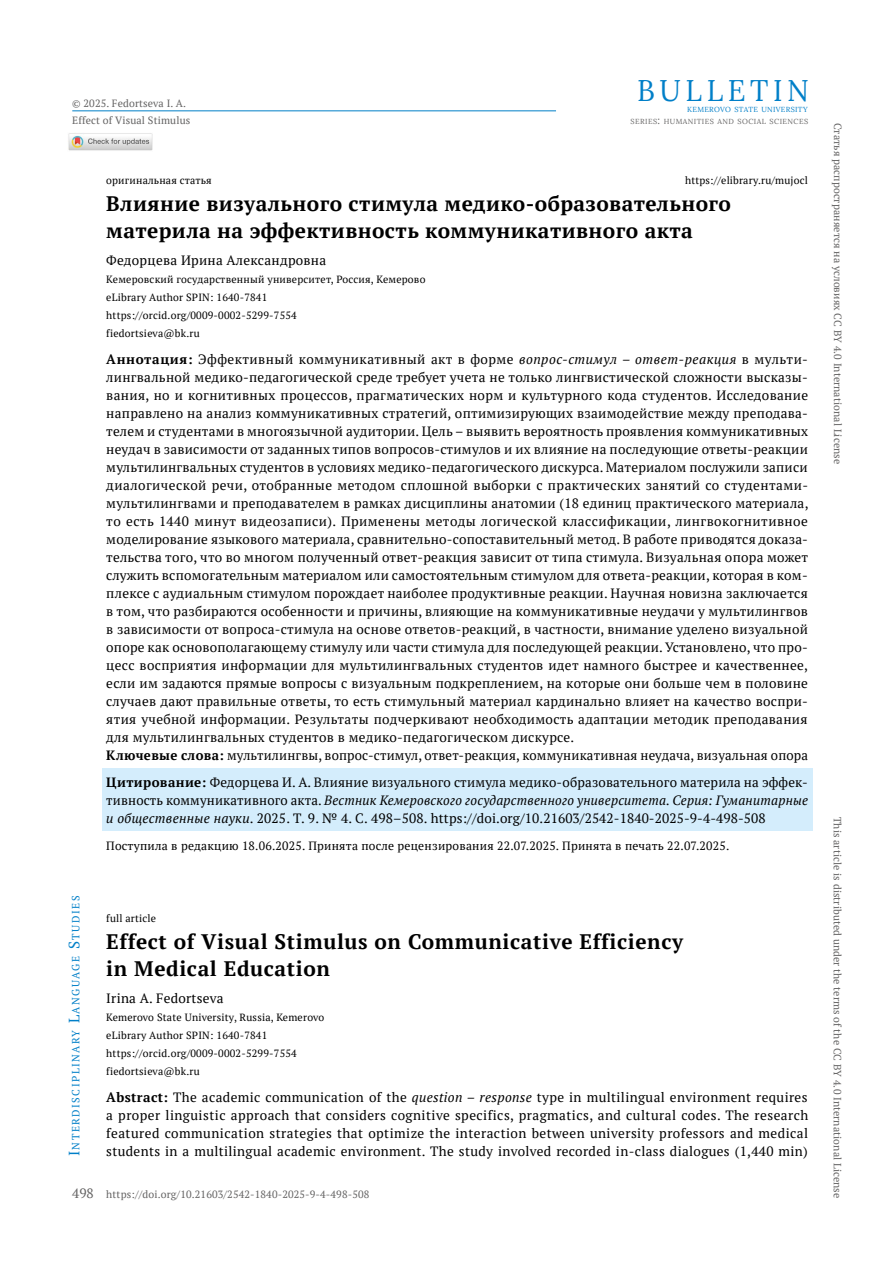
<style>
.page{position:relative;width:893px;height:1263px;background:#fff}
.page>*{position:absolute;margin:0;border:0;box-sizing:border-box;transform-origin:0 0}
.t1{font:29.85px "Lora";letter-spacing:.16em;color:#007fc8;scale:.96 1}
.t2{font:700 20.85px/27px "PT Serif";letter-spacing:.02em;color:#000}
.t3{font:13.5px/18px "PT Serif";letter-spacing:.02em;color:#000;text-align:justify}
.t4{font:13.5px "PT Serif";color:#646363}
.t5{font:12px "PT Serif";letter-spacing:.02em;color:#000}
.t6{font:10.5px/18px "PT Serif";letter-spacing:.02em;color:#000}
.t7{font:10.5px "PT Serif";letter-spacing:.01em;color:#646363}
.t8{font:10.5px "PT Serif";letter-spacing:.145em;color:#007fc8}
.t9{font:7.35px "Lora";letter-spacing:.055em;color:#646363}
.t10{font:7.35px "Lora";letter-spacing:.045em;color:#007fc8}
.s1{font-size:10.5px}
.s2{font-weight:700}
.s3{font-style:italic}
.s4{font-size:15px}
</style>
<div class="page">
<hr style="left:72px;top:111px;width:484px;height:1px;background:#007fc8">
<div style="left:102px;top:769px;width:710px;height:62px;background:#d4edfc"></div>
<img style="left:68px;top:133px;width:85px;height:18px">
<p class="t7" style="left:72px;top:96px;width:115px">© 2025. Fedortseva I. A.</p>
<p class="t7" style="left:72px;top:114px;width:120px">Effect of Visual Stimulus</p>
<h1 class="t1" style="left:637px;top:68px;width:180px">BULLETIN</h1>
<p class="t10" style="left:687px;top:103px;width:122px">KEMEROVO STATE UNIVERSITY</p>
<p class="t9" style="left:631px;top:116px;width:179px">SERIES<span class="s1">:</span> HUMANITIES AND SOCIAL SCIENCES</p>
<p class="t6" style="left:106px;top:171px;width:107px">оригинальная статья</p>
<p class="t6" style="left:685px;top:171px;width:124px">https://elibrary.ru/mujocl</p>
<h2 class="t2" style="left:106px;top:189px;width:626px">Влияние визуального стимула медико-образовательного материла на эффективность коммуникативного акта</h2>
<p class="t3" style="left:106px;top:251px;width:221px">Федорцева Ирина Александровна</p>
<p class="t6" style="left:106px;top:270px;width:321px">Кемеровский государственный университет, Россия, Кемерово eLibrary Author SPIN: 1640-7841 https://orcid.org/0009-0002-5299-7554<br>fiedortsieva@bk.ru</p>
<p class="t3" style="left:106px;top:350px;width:704px;text-align:left"><span class="s2">Аннотация:</span> Эффективный коммуникативный акт в форме <span class="s3">вопрос-стимул – ответ-реакция</span> в мульти&shy;лингвальной медико-педагогической среде требует учета не только лингвистической сложности высказы&shy;вания, но и когнитивных процессов, прагматических норм и культурного кода студентов. Исследование направлено на анализ коммуникативных стратегий, оптимизирующих взаимодействие между преподава&shy;телем и студентами в многоязычной аудитории. Цель – выявить вероятность проявления коммуникативных неудач в зависимости от заданных типов вопросов-стимулов и их влияние на последующие ответы-реакции мультилингвальных студентов в условиях медико-педагогического дискурса. Материалом послужили записи диалогической речи, отобранные методом сплошной выборки с практических занятий со студентами&shy;мультилингвами и преподавателем в рамках дисциплины анатомии (18 единиц практического материала, то есть 1440 минут видеозаписи). Применены методы логической классификации, лингвокогнитивное моделирование языкового материала, сравнительно-сопоставительный метод. В работе приводятся доказа&shy;тельства того, что во многом полученный ответ-реакция зависит от типа стимула. Визуальная опора может служить вспомогательным материалом или самостоятельным стимулом для ответа-реакции, которая в ком&shy;плексе с аудиальным стимулом порождает наиболее продуктивные реакции. Научная новизна заключается в том, что разбираются особенности и причины, влияющие на коммуникативные неудачи у мультилингвов в зависимости от вопроса-стимула на основе ответов-реакций, в частности, внимание уделено визуальной опоре как основополагающему стимулу или части стимула для последующей реакции. Установлено, что про&shy;цесс восприятия информации для мультилингвальных студентов идет намного быстрее и качественнее, если им задаются прямые вопросы с визуальным подкреплением, на которые они больше чем в половине случаев дают правильные ответы, то есть стимульный материал кардинально влияет на качество воспри&shy;ятия учебной информации. Результаты подчеркивают необходимость адаптации методик преподавания для мультилингвальных студентов в медико-педагогическом дискурсе.<br><span class="s2">Ключевые слова:</span> мультилингвы, вопрос-стимул, ответ-реакция, коммуникативная неудача, визуальная опора</p>
<p class="t3" style="left:106px;top:773px;width:703px"><span class="s2">Цитирование:</span> Федорцева И. А. Влияние визуального стимула медико-образовательного материла на эффек&shy;тивность коммуникативного акта. <span class="s3">Вестник Кемеровского государственного университета. Серия: Гуманитарные и общественные науки</span>. 2025. Т. 9. № 4. С. 498–508. https://doi.org/10.21603/2542-1840-2025-9-4-498-508</p>
<p class="t5" style="left:106px;top:838px;width:625px">Поступила в редакцию 18.06.2025. Принята после рецензирования 22.07.2025. Принята в печать 22.07.2025.</p>
<p class="t8" style="left:69px;top:1156px;width:262px;rotate:-90deg"><span class="s4">I</span>nterdisciplinary <span class="s4">L</span>anguage <span class="s4">S</span>tudies</p>
<p class="t4" style="left:72px;top:1185px;width:23px">498</p>
<p class="t6" style="left:106px;top:909px;width:51px">full article</p>
<h2 class="t2" style="left:106px;top:928px;width:578px">Effect of Visual Stimulus on Communicative Efficiency in Medical Education</h2>
<p class="t3" style="left:106px;top:989px;width:119px">Irina A. Fedortseva</p>
<p class="t6" style="left:106px;top:1008px;width:219px">Kemerovo State University, Russia, Kemerovo eLibrary Author SPIN: 1640-7841 https://orcid.org/0009-0002-5299-7554 fiedortsieva@bk.ru</p>
<p class="t3" style="left:106px;top:1088px;width:704px"><span class="s2">Abstract:</span> The academic communication of the <span class="s3">question – response</span> type in multilingual environment requires a proper linguistic approach that considers cognitive specifics, pragmatics, and cultural codes. The research featured communication strategies that optimize the interaction between university professors and medical students in a multilingual academic environment. The study involved recorded in-class dialogues (1,440 min)</p>
<p class="t7" style="left:106px;top:1188px;width:265px">https://doi.org/10.21603/2542-1840-2025-9-4-498-508</p>
<p class="t7" style="left:845px;top:122px;width:343px;rotate:90deg">Cтатья распространяется на условиях CC BY 4.0 International License</p>
<p class="t7" style="left:844px;top:817px;width:383px;rotate:90deg">This article is distributed under the terms of the CC BY 4.0 International License</p>
</div>
